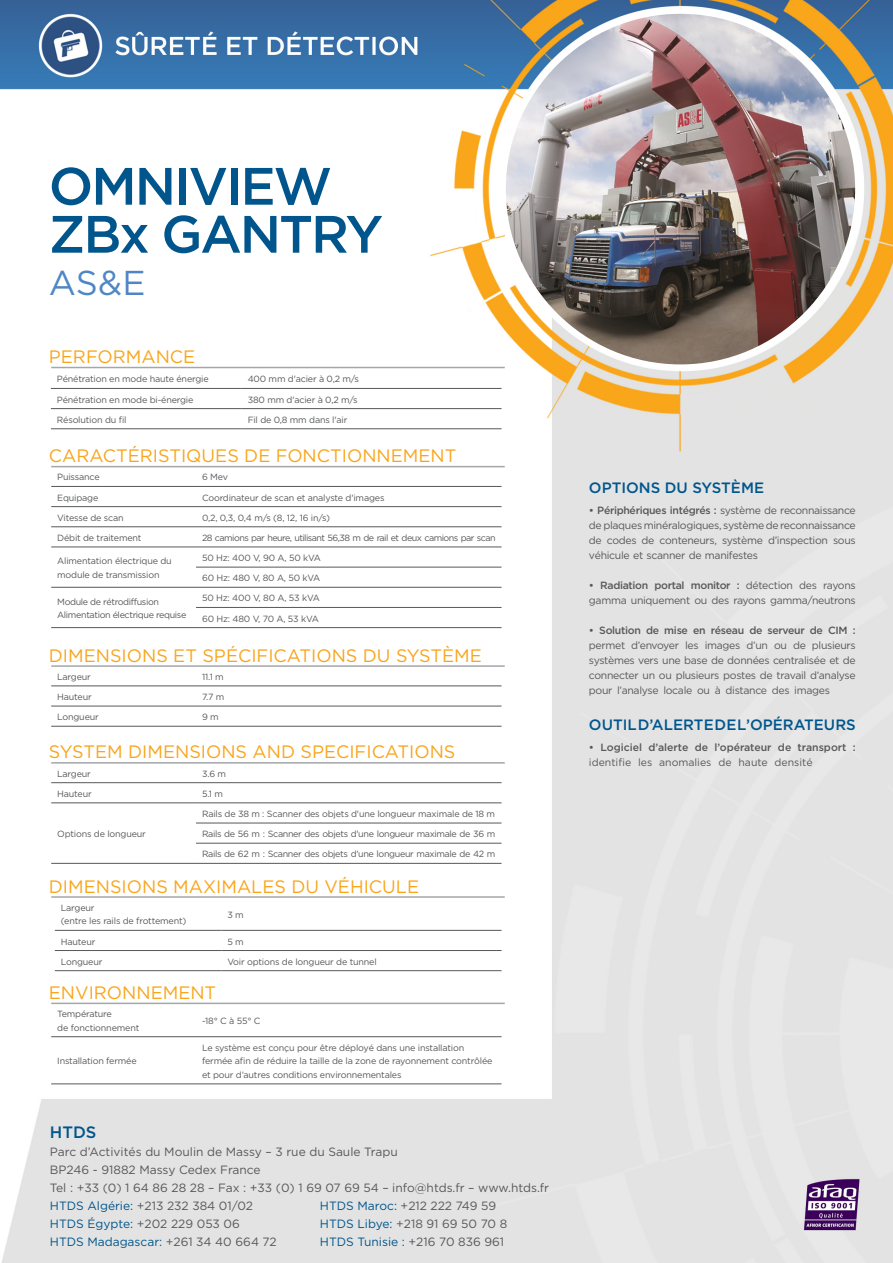
<style>
.page{position:relative;width:893px;height:1263px;background:#fff}
.page>*{position:absolute;margin:0;border:0;box-sizing:border-box;transform-origin:0 0}
.t1{font:500 52.5px/48px "Gotham";letter-spacing:-.04em;color:#00568c}
.t2{font:34.5px "Gotham";color:#4f87c6}
.t3{font:18px "Gotham";color:#f9a51b}
.t4{font:500 16.5px "Gotham";color:#00568c}
.t5{font:500 15px "Gotham";color:#00568c}
.t6{font:12px/18px "Gotham";color:#57585a}
.t7{font:12px "Gotham";color:#00568c}
.t8{font:10.5px/15px "Gotham";letter-spacing:-.03em;color:#57585a;text-align:justify}
.t9{font:500 10.5px "Gotham";color:#57585a}
.t10{font:500 10.5px "Gotham";letter-spacing:-.025em;color:#57585a}
.t11{font:10.5px "Gotham";color:#57585a}
.t12{font:9px/13.5px "Gotham";letter-spacing:-.02em;color:#57585a}
.t13{font:9px/13.5px "Gotham";letter-spacing:-.04em;color:#57585a}
.t14{font:9px "Gotham";letter-spacing:-.06em;color:#57585a}
.s1{color:#00568c}
.s2{color:#57585a}
.s3{font-weight:500}
</style>
<div class="page">
<img style="left:0;top:0;width:893px;height:1263px">
<img style="left:506px;top:14px;width:349px;height:350px">
<hr style="left:51px;top:367px;width:454px;height:1px;background:#a5a6aa">
<hr style="left:51px;top:388px;width:191px;height:1px;background:#57585a">
<hr style="left:242px;top:388px;width:260px;height:1px;background:#57585a">
<hr style="left:51px;top:408px;width:191px;height:1px;background:#57585a">
<hr style="left:242px;top:408px;width:260px;height:1px;background:#57585a">
<hr style="left:51px;top:428px;width:191px;height:1px;background:#57585a">
<hr style="left:242px;top:428px;width:260px;height:1px;background:#57585a">
<hr style="left:51px;top:466px;width:454px;height:1px;background:#a5a6aa">
<hr style="left:51px;top:486px;width:145px;height:1px;background:#57585a">
<hr style="left:196px;top:486px;width:306px;height:1px;background:#57585a">
<hr style="left:51px;top:506px;width:145px;height:1px;background:#57585a">
<hr style="left:196px;top:506px;width:306px;height:1px;background:#57585a">
<hr style="left:51px;top:526px;width:145px;height:1px;background:#57585a">
<hr style="left:196px;top:526px;width:306px;height:1px;background:#57585a">
<hr style="left:51px;top:547px;width:145px;height:1px;background:#57585a">
<hr style="left:196px;top:547px;width:306px;height:1px;background:#57585a">
<hr style="left:196px;top:567px;width:306px;height:1px;background:#57585a">
<hr style="left:51px;top:587px;width:145px;height:1px;background:#57585a">
<hr style="left:196px;top:587px;width:306px;height:1px;background:#57585a">
<hr style="left:196px;top:607px;width:306px;height:1px;background:#57585a">
<hr style="left:51px;top:627px;width:145px;height:1px;background:#57585a">
<hr style="left:196px;top:627px;width:306px;height:1px;background:#57585a">
<hr style="left:51px;top:665px;width:454px;height:2px;background:#a5a6aa">
<hr style="left:51px;top:896px;width:454px;height:2px;background:#a5a6aa">
<hr style="left:51px;top:1003px;width:454px;height:1px;background:#a5a6aa">
<hr style="left:51px;top:762px;width:454px;height:2px;background:#a5a6aa">
<hr style="left:51px;top:686px;width:145px;height:1px;background:#57585a">
<hr style="left:196px;top:686px;width:306px;height:1px;background:#57585a">
<hr style="left:51px;top:706px;width:145px;height:1px;background:#57585a">
<hr style="left:196px;top:706px;width:306px;height:1px;background:#57585a">
<hr style="left:51px;top:726px;width:145px;height:1px;background:#57585a">
<hr style="left:196px;top:726px;width:306px;height:1px;background:#57585a">
<hr style="left:55px;top:930px;width:166px;height:1px;background:#57585a">
<hr style="left:221px;top:930px;width:281px;height:1px;background:#57585a">
<hr style="left:55px;top:950px;width:166px;height:1px;background:#57585a">
<hr style="left:221px;top:950px;width:281px;height:1px;background:#57585a">
<hr style="left:55px;top:970px;width:166px;height:1px;background:#57585a">
<hr style="left:221px;top:970px;width:281px;height:1px;background:#57585a">
<hr style="left:51px;top:1036px;width:145px;height:1px;background:#57585a">
<hr style="left:196px;top:1036px;width:306px;height:1px;background:#57585a">
<hr style="left:51px;top:1083px;width:145px;height:1px;background:#57585a">
<hr style="left:196px;top:1083px;width:306px;height:1px;background:#57585a">
<hr style="left:51px;top:782px;width:145px;height:1px;background:#57585a">
<hr style="left:196px;top:782px;width:306px;height:1px;background:#57585a">
<hr style="left:51px;top:803px;width:145px;height:1px;background:#57585a">
<hr style="left:196px;top:803px;width:306px;height:1px;background:#57585a">
<hr style="left:196px;top:823px;width:306px;height:1px;background:#57585a">
<hr style="left:196px;top:843px;width:306px;height:1px;background:#57585a">
<hr style="left:51px;top:863px;width:145px;height:1px;background:#57585a">
<hr style="left:196px;top:863px;width:306px;height:1px;background:#57585a">
<h1 class="t1" style="left:49px;top:161px;width:336px">OMNIVIEW<br>ZBx GANTRY</h1>
<h2 class="t2" style="left:49px;top:263px;width:99px">AS&amp;E</h2>
<h3 class="t3" style="left:49px;top:347px;width:148px">PERFORMANCE</h3>
<p class="t12" style="left:57px;top:372px;width:153px">Pénétration en mode haute énergie</p>
<p class="t12" style="left:248px;top:372px;width:113px">400 mm d'acier à 0,2 m/s</p>
<p class="t12" style="left:57px;top:392px;width:138px">Pénétration en mode bi-énergie</p>
<p class="t12" style="left:248px;top:392px;width:111px">380 mm d'acier à 0,2 m/s</p>
<p class="t12" style="left:57px;top:413px;width:71px">Résolution du fil</p>
<p class="t12" style="left:248px;top:413px;width:101px">Fil de 0,8 mm dans l'air</p>
<h3 class="t3" style="left:49px;top:446px;width:409px">CARACTÉRISTIQUES DE FONCTIONNEMENT</h3>
<p class="t12" style="left:57px;top:470px;width:44px">Puissance</p>
<p class="t12" style="left:202px;top:470px;width:28px">6 Mev</p>
<p class="t12" style="left:57px;top:490px;width:43px">Equipage</p>
<p class="t12" style="left:202px;top:490px;width:184px">Coordinateur de scan et analyste d'images</p>
<p class="t12" style="left:57px;top:511px;width:68px">Vitesse de scan</p>
<p class="t12" style="left:202px;top:511px;width:130px">0,2, 0,3, 0,4 m/s (8, 12, 16 in/s)</p>
<p class="t12" style="left:57px;top:531px;width:86px">Débit de traitement</p>
<p class="t14" style="left:202px;top:533px;width:295px">28 camions par heure, utilisant 56,38 m de rail et deux camions par scan</p>
<p class="t12" style="left:57px;top:554px;width:116px">Alimentation électrique du module de transmission</p>
<p class="t12" style="left:202px;top:551px;width:120px">50 Hz: 400 V, 90 A, 50 kVA</p>
<p class="t12" style="left:202px;top:571px;width:120px">60 Hz: 480 V, 80 A, 50 kVA</p>
<p class="t13" style="left:57px;top:595px;width:131px">Module de rétrodiffusion<br>Alimentation électrique requise</p>
<p class="t12" style="left:202px;top:591px;width:119px">50 Hz: 400 V, 80 A, 53 kVA</p>
<p class="t12" style="left:202px;top:611px;width:118px">60 Hz: 480 V, 70 A, 53 kVA</p>
<h3 class="t3" style="left:49px;top:645px;width:434px">DIMENSIONS ET SPÉCIFICATIONS DU SYSTÈME</h3>
<p class="t12" style="left:57px;top:670px;width:35px">Largeur</p>
<p class="t12" style="left:202px;top:670px;width:23px">11.1 m</p>
<p class="t12" style="left:57px;top:690px;width:36px">Hauteur</p>
<p class="t12" style="left:202px;top:690px;width:24px">7.7 m</p>
<p class="t12" style="left:57px;top:710px;width:43px">Longueur</p>
<p class="t12" style="left:202px;top:710px;width:18px">9 m</p>
<h3 class="t3" style="left:49px;top:742px;width:408px">SYSTEM DIMENSIONS AND SPECIFICATIONS</h3>
<p class="t12" style="left:57px;top:766px;width:35px">Largeur</p>
<p class="t12" style="left:202px;top:766px;width:26px">3.6 m</p>
<p class="t12" style="left:57px;top:787px;width:36px">Hauteur</p>
<p class="t12" style="left:202px;top:787px;width:23px">5.1 m</p>
<p class="t12" style="left:57px;top:827px;width:90px">Options de longueur</p>
<p class="t12" style="left:202px;top:807px;width:295px">Rails de 38 m : Scanner des objets d'une longueur maximale de 18 m</p>
<p class="t13" style="left:202px;top:827px;width:295px">Rails de 56 m : Scanner des objets d'une longueur maximale de 36 m</p>
<p class="t13" style="left:202px;top:847px;width:295px">Rails de 62 m : Scanner des objets d'une longueur maximale de 42 m</p>
<h3 class="t3" style="left:49px;top:876px;width:372px">DIMENSIONS MAXIMALES DU VÉHICULE</h3>
<p class="t12" style="left:61px;top:901px;width:127px">Largeur<br>(entre les rails de frottement)</p>
<p class="t12" style="left:227px;top:907px;width:18px">3 m</p>
<p class="t12" style="left:61px;top:934px;width:36px">Hauteur</p>
<p class="t12" style="left:227px;top:934px;width:18px">5 m</p>
<p class="t12" style="left:61px;top:954px;width:43px">Longueur</p>
<p class="t12" style="left:227px;top:954px;width:151px">Voir options de longueur de tunnel</p>
<h3 class="t3" style="left:49px;top:983px;width:169px">ENVIRONNEMENT</h3>
<p class="t12" style="left:57px;top:1007px;width:84px">Température<br>de fonctionnement</p>
<p class="t12" style="left:202px;top:1014px;width:60px">-18° C à 55° C</p>
<p class="t12" style="left:57px;top:1054px;width:81px">Installation fermée</p>
<p class="t12" style="left:202px;top:1041px;width:292px">Le système est conçu pour être déployé dans une installation fermée afin de réduire la taille de la zone de rayonnement contrôlée et pour d’autres conditions environnementales</p>
<h3 class="t4" style="left:50px;top:1122px;width:48px">HTDS</h3>
<h3 class="t6" style="left:50px;top:1142px;width:501px">Parc d’Activités du Moulin de Massy – 3 rue du Saule Trapu<br>BP246 - 91882 Massy Cedex France<br>Tel : +33 (0) 1 64 86 28 28 – Fax : +33 (0) 1 69 07 69 54 – info@htds.fr – www.htds.fr <span class="s1">HTDS Algérie:</span> +213 232 384 01/02</h3>
<h3 class="t6" style="left:320px;top:1196px;width:178px"><span class="s1">HTDS Maroc:</span> +212 222 749 59</h3>
<h3 class="t6" style="left:50px;top:1214px;width:191px"><span class="s1">HTDS Égypte:</span> +202 229 053 06</h3>
<h3 class="t6" style="left:320px;top:1214px;width:189px"><span class="s1">HTDS Libye:</span> +218 91 69 50 70 8</h3>
<h3 class="t7" style="left:50px;top:1235px;width:228px">HTDS Madagascar: <span class="s2">+261 34 40 664 72</span></h3>
<h3 class="t7" style="left:320px;top:1235px;width:186px">HTDS Tunisie : <span class="s2">+216 70 836 961</span></h3>
<h3 class="t5" style="left:589px;top:479px;width:177px">OPTIONS DU SYSTÈME</h3>
<p class="t8" style="left:589px;top:503px;width:268px"><span class="s3">• Périphériques intégrés :</span> système de reconnaissance de plaques minéralogiques, système de reconnaissance de codes de conteneurs, système d’inspection sous véhicule et scanner de manifestes</p>
<p class="t8" style="left:589px;top:578px;width:268px"><span class="s3">• Radiation portal monitor :</span> détection des rayons gamma uniquement ou des rayons gamma/neutrons</p>
<p class="t10" style="left:589px;top:625px;width:268px">• Solution de mise en réseau de serveur de CIM :</p>
<p class="t8" style="left:589px;top:638px;width:268px">permet d’envoyer les images d’un ou de plusieurs systèmes vers une base de données centralisée et de connecter un ou plusieurs postes de travail d’analyse pour l’analyse locale ou à distance des images</p>
<h3 class="t5" style="left:589px;top:716px;width:268px">OUTIL D’ALERTE DE L’OPÉRATEURS</h3>
<p class="t9" style="left:589px;top:742px;width:268px">• Logiciel d’alerte de l’opérateur de transport :</p>
<p class="t11" style="left:589px;top:757px;width:225px">identifie les anomalies de haute densité</p>
</div>
